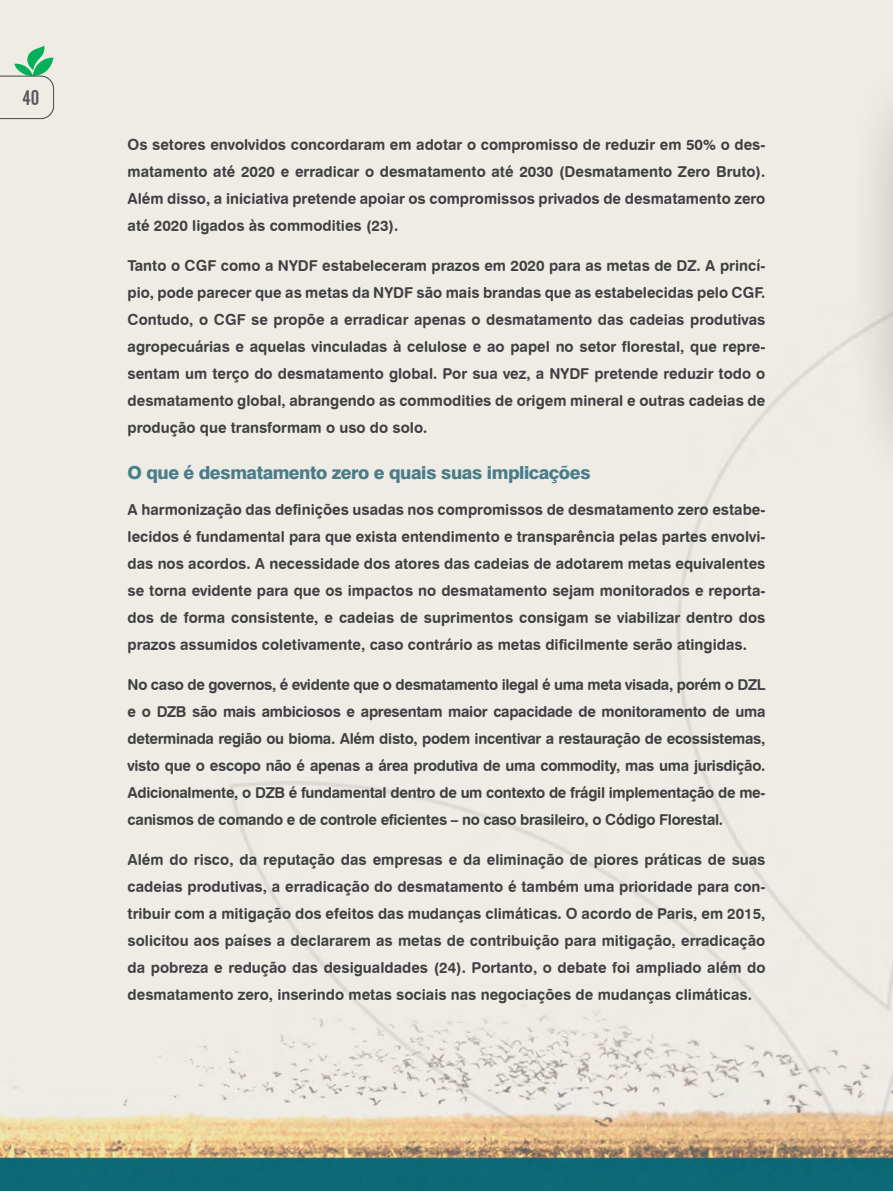
<style>
.page{position:relative;width:893px;height:1191px;background:#fff}
.page>*{position:absolute;margin:0;border:0;box-sizing:border-box;transform-origin:0 0}
.t1{font:21px "Alternate Gothic No 2 BT";color:#58595b}
.t2{font:800 18px "Swiss 721 BT";letter-spacing:-.025em;color:#4a7d89}
.t3{font:15px/27px "Swiss 721 BT Bold Rounded";color:#414042;text-align:justify}
</style>
<div class="page">
<img style="left:0;top:0;width:893px;height:1191px">
<svg style="left:0;top:46px;width:54px;height:18px"></svg>
<div style="left:0;top:64px;width:65px;height:55px;background:#fff;opacity:.75"></div>
<div style="left:0;top:76px;width:69px;height:43px;background:#eeece5"></div>
<div style="left:845px;top:40px;width:48px;height:471px;background:#000;opacity:.4"></div>
<h1 class="t1" style="left:22px;top:86px;width:18px">40</h1>
<p class="t3" style="left:128px;top:131px;width:639px">Os setores envolvidos concordaram em adotar o compromisso de reduzir em 50% o des&shy;matamento até 2020 e erradicar o desmatamento até 2030 (Desmatamento Zero Bruto).<br>Além disso, a iniciativa pretende apoiar os compromissos privados de desmatamento zero até 2020 ligados às commodities (23).</p>
<p class="t3" style="left:128px;top:252px;width:639px">Tanto o CGF como a NYDF estabeleceram prazos em 2020 para as metas de DZ. A princí&shy;pio, pode parecer que as metas da NYDF são mais brandas que as estabelecidas pelo CGF.<br>Contudo, o CGF se propõe a erradicar apenas o desmatamento das cadeias produtivas agropecuárias e aquelas vinculadas à celulose e ao papel no setor florestal, que repre&shy;sentam um terço do desmatamento global. Por sua vez, a NYDF pretende reduzir todo o desmatamento global, abrangendo as commodities de origem mineral e outras cadeias de produção que transformam o uso do solo.</p>
<p class="t2" style="left:128px;top:462px;width:464px">O que é desmatamento zero e quais suas implicações</p>
<p class="t3" style="left:128px;top:496px;width:639px">A harmonização das definições usadas nos compromissos de desmatamento zero estabe&shy;lecidos é fundamental para que exista entendimento e transparência pelas partes envolvi&shy;das nos acordos. A necessidade dos atores das cadeias de adotarem metas equivalentes se torna evidente para que os impactos no desmatamento sejam monitorados e reporta&shy;dos de forma consistente, e cadeias de suprimentos consigam se viabilizar dentro dos prazos assumidos coletivamente, caso contrário as metas dificilmente serão atingidas.</p>
<p class="t3" style="left:128px;top:670px;width:639px">No caso de governos, é evidente que o desmatamento ilegal é uma meta visada, porém o DZL e o DZB são mais ambiciosos e apresentam maior capacidade de monitoramento de uma determinada região ou bioma. Além disto, podem incentivar a restauração de ecossistemas, visto que o escopo não é apenas a área produtiva de uma commodity, mas uma jurisdição.<br>Adicionalmente, o DZB é fundamental dentro de um contexto de frágil implementação de me&shy;canismos de comando e de controle eficientes – no caso brasileiro, o Código Florestal.</p>
<p class="t3" style="left:128px;top:845px;width:639px">Além do risco, da reputação das empresas e da eliminação de piores práticas de suas cadeias produtivas, a erradicação do desmatamento é também uma prioridade para con&shy;tribuir com a mitigação dos efeitos das mudanças climáticas. O acordo de Paris, em 2015, solicitou aos países a declararem as metas de contribuição para mitigação, erradicação da pobreza e redução das desigualdades (24). Portanto, o debate foi ampliado além do desmatamento zero, inserindo metas sociais nas negociações de mudanças climáticas.</p>
</div>
